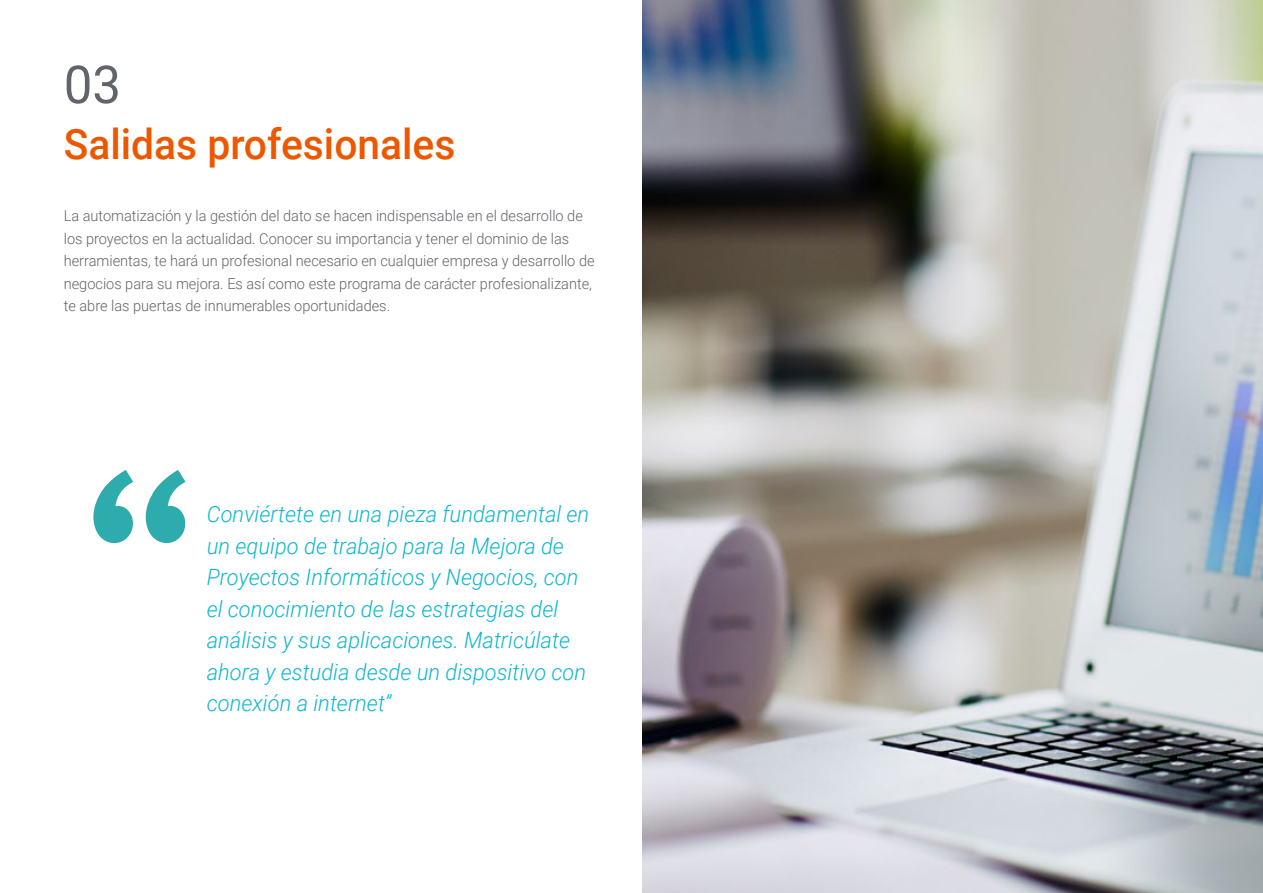
<style>
.page{position:relative;width:1263px;height:893px;background:#fff}
.page>*{position:absolute;margin:0;border:0;box-sizing:border-box;transform-origin:0 0}
.t1{font:52.5px "Roboto";color:#61646a}
.t2{font:500 42px "Roboto";color:#ec5800}
.t3{font:italic 300 22.5px/31.5px "Roboto";color:#0fb6cf}
.t4{font:300 15px/22.5px "Roboto";color:#61646a}
</style>
<div class="page">
<img style="left:642px;top:0;width:621px;height:893px">
<svg style="left:93px;top:470px;width:93px;height:73px"></svg>
<h1 class="t1" style="left:64px;top:48px;width:59px">03</h1>
<h2 class="t2" style="left:64px;top:115px;width:393px">Salidas profesionales</h2>
<p class="t4" style="left:64px;top:204px;width:532px">La automatización y la gestión del dato se hacen indispensable en el desarrollo de los proyectos en la actualidad. Conocer su importancia y tener el dominio de las herramientas, te hará un profesional necesario en cualquier empresa y desarrollo de negocios para su mejora. Es así como este programa de carácter profesionalizante, te abre las puertas de innumerables oportunidades.</p>
<p class="t3" style="left:207px;top:498px;width:384px">Conviértete en una pieza fundamental en un equipo de trabajo para la Mejora de Proyectos Informáticos y Negocios, con el conocimiento de las estrategias del análisis y sus aplicaciones. Matricúlate ahora y estudia desde un dispositivo con conexión a internet”</p>
</div>
